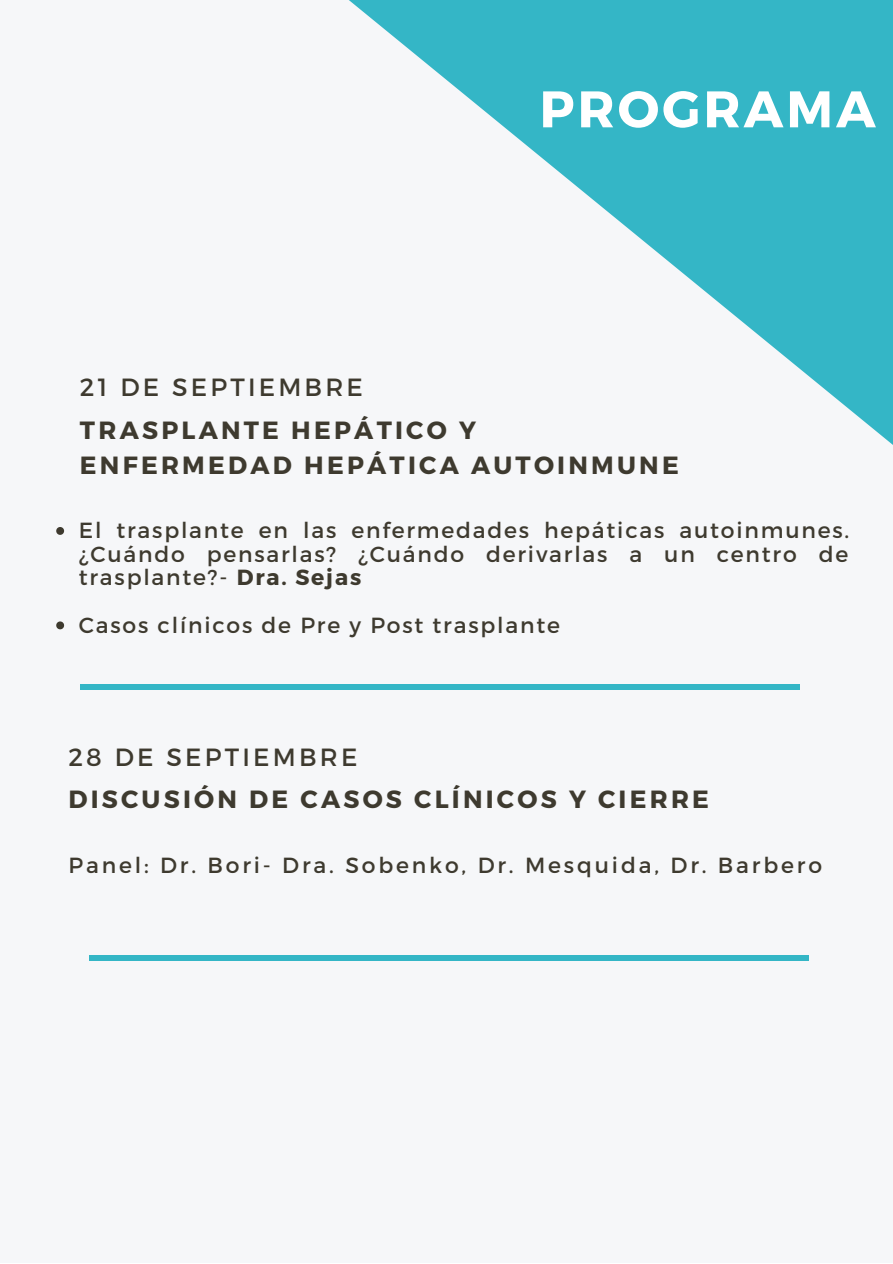
<style>
.page{position:relative;width:893px;height:1264px;background:#fff}
.page>*{position:absolute;margin:0;border:0;box-sizing:border-box;transform-origin:0 0}
.t1{font:700 51.3px "Montserrat";letter-spacing:.06em;color:#fff}
.t2{font:700 24.9px/34.8px "Montserrat";letter-spacing:.13em;color:#3e3a2f}
.t3{font:24.9px "Montserrat";letter-spacing:.13em;color:#3e3a2f}
.t4{font:21.9px/23.5px "Montserrat";letter-spacing:.08em;color:#3e3a2f;text-align:justify}
.t5{font:21.9px "Montserrat";letter-spacing:.13em;color:#3e3a2f}
.s1{font-weight:700}
</style>
<div class="page">
<div style="left:0;top:0;width:892px;height:1262px;background:#f6f7f9"></div>
<svg style="left:349px;top:0;width:543px;height:444px"></svg>
<svg style="left:56px;top:527px;width:8px;height:8px"></svg>
<svg style="left:56px;top:621px;width:8px;height:8px"></svg>
<div style="left:80px;top:684px;width:719px;height:5px;background:#34b6c6"></div>
<div style="left:89px;top:955px;width:720px;height:5px;background:#34b6c6"></div>
<p class="t3" style="left:80px;top:371px;width:284px">21 DE SEPTIEMBRE</p>
<p class="t1" style="left:539px;top:76px;width:337px">PROGRAMA</p>
<p class="t2" style="left:80px;top:411px;width:600px">TRASPLANTE HEPÁTICO Y<br>ENFERMEDAD HEPÁTICA AUTOINMUNE</p>
<p class="t4" style="left:79px;top:517px;width:771px">El trasplante en las enfermedades hepáticas autoinmunes. ¿Cuándo pensarlas? ¿Cuándo derivarlas a un centro de trasplante?- <span class="s1">Dra. Sejas</span></p>
<p class="t4" style="left:79px;top:612px;width:482px">Casos clínicos de Pre y Post trasplante</p>
<p class="t3" style="left:68px;top:740px;width:290px">28 DE SEPTIEMBRE</p>
<p class="t2" style="left:68px;top:780px;width:642px">DISCUSIÓN DE CASOS CLÍNICOS Y CIERRE</p>
<p class="t5" style="left:68px;top:850px;width:755px">Panel: Dr. Bori- Dra. Sobenko, Dr. Mesquida, Dr. Barbero</p>
</div>
